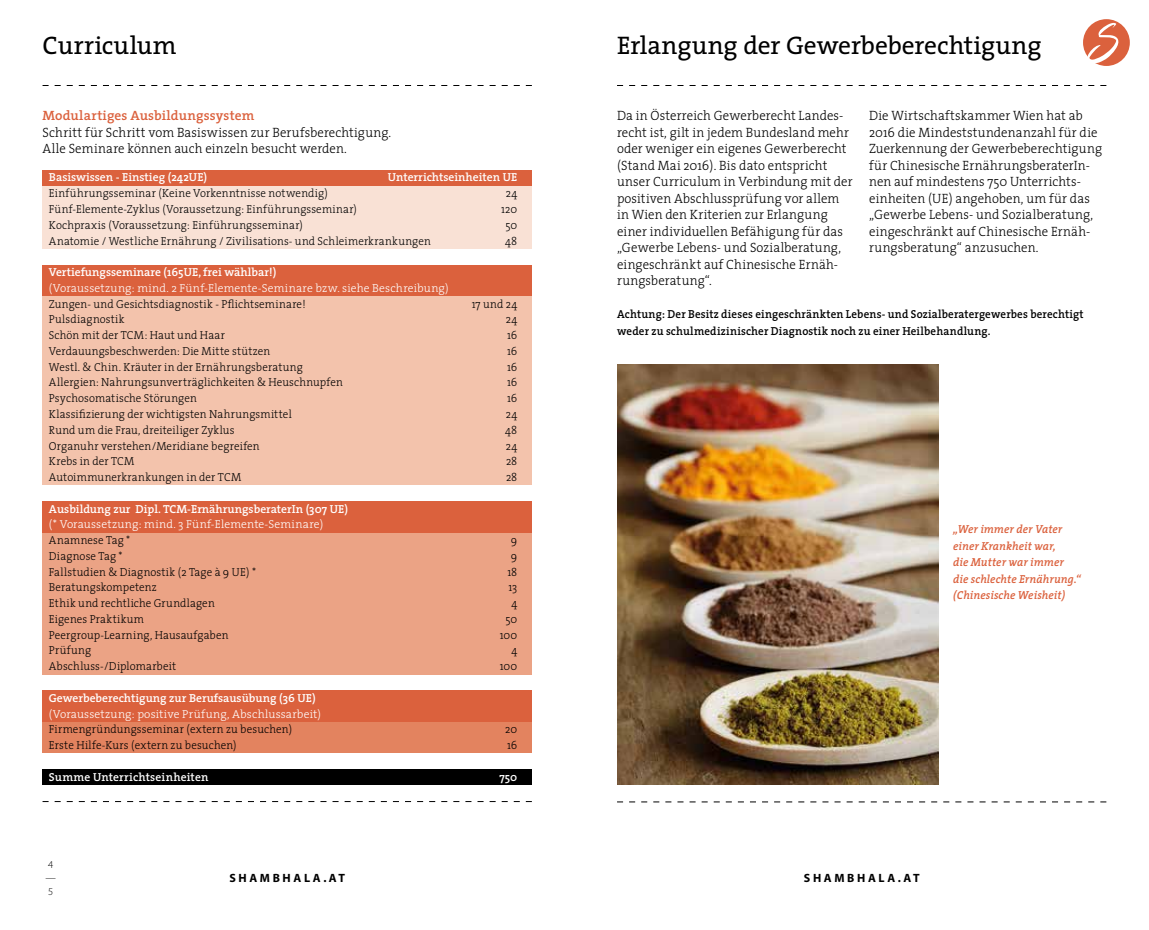
<style>
.page{position:relative;width:1149px;height:930px;background:#fff}
.page>*{position:absolute;margin:0;border:0;box-sizing:border-box;transform-origin:0 0}
.t1{font:25.5px "The Serif";letter-spacing:-.005em;color:#000}
.t2{font:25.5px "The Serif";letter-spacing:.015em;color:#000}
.t3{font:300 13.5px/16.5px "The Serif";letter-spacing:.01em;color:#000;scale:.95 1}
.t4{font:600 13.5px "The Serif";letter-spacing:.01em;color:#db613d}
.t5{font:700 12px "Myriad Pro";letter-spacing:.22em;color:#000}
.t6{font:300 11.7px "The Serif";letter-spacing:.015em;color:#000;scale:.95 1}
.t7{font:600 11.7px "The Serif";color:#fff}
.t8{font:300 11.7px "The Serif";letter-spacing:.015em;color:#fff}
.t9{font:600 11.7px/16.5px "The Serif";letter-spacing:.015em;color:#000;scale:.95 1}
.t10{font:italic 600 11.7px/16.5px "The Serif";letter-spacing:.005em;color:#db613d;scale:.95 1}
.t11{font:300 11.7px "The Serif";letter-spacing:.035em;color:#000;scale:.95 1}
.t12{font:300 10.5px "Myriad Pro";color:#000}
</style>
<div class="page">
<div style="left:1082px;top:19px;width:47px;height:47px;background:#db613d;border-radius:50%"></div>
<svg style="left:1082px;top:23px;width:38px;height:40px"></svg>
<svg style="left:43px;top:85px;width:488px;height:1px"></svg>
<svg style="left:617px;top:85px;width:489px;height:1px"></svg>
<svg style="left:617px;top:801px;width:489px;height:1px"></svg>
<img style="left:617px;top:365px;width:321px;height:419px">
<div style="left:43px;top:170px;width:488px;height:16px;background:#db613d"></div>
<div style="left:43px;top:186px;width:488px;height:16px;background:#f9e1d5"></div>
<div style="left:43px;top:202px;width:488px;height:15px;background:#f9e1d5"></div>
<div style="left:43px;top:217px;width:488px;height:16px;background:#f9e1d5"></div>
<div style="left:43px;top:233px;width:488px;height:16px;background:#f9e1d5"></div>
<div style="left:43px;top:265px;width:488px;height:15px;background:#db613d"></div>
<div style="left:43px;top:280px;width:488px;height:16px;background:#db613d"></div>
<div style="left:43px;top:296px;width:488px;height:16px;background:#f3c3ac"></div>
<div style="left:43px;top:312px;width:488px;height:16px;background:#f3c3ac"></div>
<div style="left:43px;top:328px;width:488px;height:15px;background:#f3c3ac"></div>
<div style="left:43px;top:343px;width:488px;height:16px;background:#f3c3ac"></div>
<div style="left:43px;top:359px;width:488px;height:16px;background:#f3c3ac"></div>
<div style="left:43px;top:375px;width:488px;height:16px;background:#f3c3ac"></div>
<div style="left:43px;top:391px;width:488px;height:15px;background:#f3c3ac"></div>
<div style="left:43px;top:406px;width:488px;height:16px;background:#f3c3ac"></div>
<div style="left:43px;top:422px;width:488px;height:16px;background:#f3c3ac"></div>
<div style="left:43px;top:438px;width:488px;height:16px;background:#f3c3ac"></div>
<div style="left:43px;top:454px;width:488px;height:15px;background:#f3c3ac"></div>
<div style="left:43px;top:469px;width:488px;height:16px;background:#f3c3ac"></div>
<div style="left:43px;top:501px;width:488px;height:16px;background:#db613d"></div>
<div style="left:43px;top:517px;width:488px;height:15px;background:#db613d"></div>
<div style="left:43px;top:532px;width:488px;height:16px;background:#eba385"></div>
<div style="left:43px;top:548px;width:488px;height:16px;background:#eba385"></div>
<div style="left:43px;top:564px;width:488px;height:16px;background:#eba385"></div>
<div style="left:43px;top:580px;width:488px;height:15px;background:#eba385"></div>
<div style="left:43px;top:595px;width:488px;height:16px;background:#eba385"></div>
<div style="left:43px;top:611px;width:488px;height:16px;background:#eba385"></div>
<div style="left:43px;top:627px;width:488px;height:16px;background:#eba385"></div>
<div style="left:43px;top:643px;width:488px;height:15px;background:#eba385"></div>
<div style="left:43px;top:658px;width:488px;height:16px;background:#eba385"></div>
<div style="left:43px;top:690px;width:488px;height:16px;background:#db613d"></div>
<div style="left:43px;top:706px;width:488px;height:15px;background:#db613d"></div>
<div style="left:43px;top:721px;width:488px;height:16px;background:#e3835f"></div>
<div style="left:43px;top:737px;width:488px;height:16px;background:#e3835f"></div>
<div style="left:43px;top:769px;width:488px;height:15px;background:#000"></div>
<h1 class="t2" style="left:43px;top:24px;width:135px">Curriculum</h1>
<h1 class="t1" style="left:617px;top:24px;width:426px">Erlangung der Gewerbeberechtigung</h1>
<p class="t4" style="left:43px;top:104px;width:213px">Modulartiges Ausbildungssystem</p>
<p class="t3" style="left:43px;top:123px;width:368px">Schritt für Schritt vom Basiswissen zur Berufsberechtigung.<br>Alle Seminare können auch einzeln besucht werden.</p>
<p class="t7" style="left:49px;top:168px;width:160px">Basiswissen - Einstieg (242UE)</p>
<p class="t7" style="left:387px;top:168px;width:131px">Unterrichtseinheiten UE</p>
<p class="t6" style="left:49px;top:183px;width:295px">Einführungsseminar (Keine Vorkenntnisse notwendig)</p>
<p class="t6" style="left:505px;top:183px;width:14px">24</p>
<p class="t6" style="left:49px;top:199px;width:325px">Fünf-Elemente-Zyklus (Voraussetzung: Einführungsseminar)</p>
<p class="t6" style="left:501px;top:199px;width:19px">120</p>
<p class="t6" style="left:49px;top:215px;width:268px">Kochpraxis (Voraussetzung: Einführungsseminar)</p>
<p class="t6" style="left:505px;top:215px;width:14px">50</p>
<p class="t6" style="left:49px;top:231px;width:403px">Anatomie / Westliche Ernährung / Zivilisations- und Schleimerkrankungen</p>
<p class="t6" style="left:505px;top:231px;width:14px">48</p>
<p class="t7" style="left:49px;top:262px;width:229px">Vertiefungsseminare (165UE, frei wählbar!)</p>
<p class="t8" style="left:49px;top:278px;width:401px">(Voraussetzung: mind. 2 Fünf-Elemente-Seminare bzw. siehe Beschreibung)</p>
<p class="t6" style="left:49px;top:294px;width:272px">Zungen- und Gesichtsdiagnostik - Pflichtseminare!</p>
<p class="t6" style="left:471px;top:294px;width:49px">17 und 24</p>
<p class="t6" style="left:49px;top:309px;width:81px">Pulsdiagnostik</p>
<p class="t6" style="left:505px;top:309px;width:14px">24</p>
<p class="t6" style="left:49px;top:325px;width:187px">Schön mit der TCM: Haut und Haar</p>
<p class="t6" style="left:507px;top:325px;width:12px">16</p>
<p class="t6" style="left:49px;top:341px;width:234px">Verdauungsbeschwerden: Die Mitte stützen</p>
<p class="t6" style="left:507px;top:341px;width:12px">16</p>
<p class="t6" style="left:49px;top:357px;width:269px">Westl. &amp; Chin. Kräuter in der Ernährungsberatung</p>
<p class="t6" style="left:507px;top:357px;width:12px">16</p>
<p class="t6" style="left:49px;top:372px;width:311px">Allergien: Nahrungsunverträglichkeiten &amp; Heuschnupfen</p>
<p class="t6" style="left:507px;top:372px;width:12px">16</p>
<p class="t6" style="left:49px;top:388px;width:157px">Psychosomatische Störungen</p>
<p class="t6" style="left:507px;top:388px;width:12px">16</p>
<p class="t6" style="left:49px;top:404px;width:257px">Klassifizierung der wichtigsten Nahrungsmittel</p>
<p class="t6" style="left:505px;top:404px;width:14px">24</p>
<p class="t6" style="left:49px;top:420px;width:197px">Rund um die Frau, dreiteiliger Zyklus</p>
<p class="t6" style="left:505px;top:420px;width:14px">48</p>
<p class="t6" style="left:49px;top:435px;width:223px">Organuhr verstehen/Meridiane begreifen</p>
<p class="t6" style="left:505px;top:435px;width:14px">24</p>
<p class="t6" style="left:49px;top:451px;width:91px">Krebs in der TCM</p>
<p class="t6" style="left:506px;top:451px;width:13px">28</p>
<p class="t6" style="left:49px;top:467px;width:204px">Autoimmunerkrankungen in der TCM</p>
<p class="t6" style="left:506px;top:467px;width:13px">28</p>
<p class="t7" style="left:49px;top:498px;width:300px">Ausbildung zur Dipl. TCM-ErnährungsberaterIn (307 UE)</p>
<p class="t8" style="left:49px;top:514px;width:276px">(* Voraussetzung: mind. 3 Fünf-Elemente-Seminare)</p>
<p class="t6" style="left:49px;top:530px;width:87px">Anamnese Tag *</p>
<p class="t6" style="left:510px;top:530px;width:8px">9</p>
<p class="t6" style="left:49px;top:546px;width:79px">Diagnose Tag *</p>
<p class="t6" style="left:510px;top:546px;width:8px">9</p>
<p class="t6" style="left:49px;top:561px;width:219px">Fallstudien &amp; Diagnostik (2 Tage à 9 UE) *</p>
<p class="t6" style="left:507px;top:561px;width:12px">18</p>
<p class="t6" style="left:49px;top:577px;width:115px">Beratungskompetenz</p>
<p class="t6" style="left:508px;top:577px;width:11px">13</p>
<p class="t6" style="left:49px;top:593px;width:176px">Ethik und rechtliche Grundlagen</p>
<p class="t6" style="left:511px;top:593px;width:8px">4</p>
<p class="t6" style="left:49px;top:609px;width:102px">Eigenes Praktikum</p>
<p class="t6" style="left:505px;top:609px;width:14px">50</p>
<p class="t6" style="left:49px;top:624px;width:190px">Peergroup-Learning, Hausaufgaben</p>
<p class="t6" style="left:499px;top:624px;width:20px">100</p>
<p class="t11" style="left:49px;top:640px;width:46px">Prüfung</p>
<p class="t6" style="left:511px;top:640px;width:8px">4</p>
<p class="t6" style="left:49px;top:656px;width:135px">Abschluss-/Diplomarbeit</p>
<p class="t6" style="left:499px;top:656px;width:20px">100</p>
<p class="t7" style="left:49px;top:687px;width:268px">Gewerbeberechtigung zur Berufsausübung (36 UE)</p>
<p class="t8" style="left:49px;top:703px;width:273px">(Voraussetzung: positive Prüfung, Abschlussarbeit)</p>
<p class="t6" style="left:49px;top:719px;width:257px">Firmengründungsseminar (extern zu besuchen)</p>
<p class="t6" style="left:505px;top:719px;width:14px">20</p>
<p class="t6" style="left:49px;top:735px;width:199px">Erste Hilfe-Kurs (extern zu besuchen)</p>
<p class="t6" style="left:507px;top:735px;width:12px">16</p>
<p class="t7" style="left:49px;top:766px;width:161px">Summe Unterrichtseinheiten</p>
<p class="t7" style="left:499px;top:766px;width:19px">750</p>
<p class="t3" style="left:617px;top:107px;width:249px">Da in Österreich Gewerberecht Landes&shy;recht ist, gilt in jedem Bundesland mehr oder weniger ein eigenes Gewerberecht (Stand Mai 2016). Bis dato entspricht unser Curriculum in Verbindung mit der positiven Abschlussprüfung vor allem in Wien den Kriterien zur Erlangung einer individuellen Befähigung für das „Gewerbe Lebens- und Sozialberatung, eingeschränkt auf Chinesische Ernäh&shy;rungsberatung“.</p>
<p class="t3" style="left:868px;top:107px;width:246px">Die Wirtschaftskammer Wien hat ab 2016 die Mindeststundenanzahl für die Zuerkennung der Gewerbeberechtigung für Chinesische ErnährungsberaterIn&shy;nen auf mindestens 750 Unterrichts&shy;einheiten (UE) angehoben, um für das „Gewerbe Lebens- und Sozialberatung, eingeschränkt auf Chinesische Ernäh&shy;rungsberatung“ anzusuchen.</p>
<p class="t9" style="left:617px;top:305px;width:492px">Achtung: Der Besitz dieses eingeschränkten Lebens- und Sozialberatergewerbes berechtigt weder zu schulmedizinischer Diagnostik noch zu einer Heilbehandlung.</p>
<p class="t10" style="left:952px;top:520px;width:136px">„Wer immer der Vater einer Krankheit war,<br>die Mutter war immer die schlechte Ernährung.“ (Chinesische Weisheit)</p>
<p class="t12" style="left:48px;top:858px;width:7px">4</p>
<p class="t12" style="left:48px;top:885px;width:7px">5</p>
<p class="t5" style="left:229px;top:870px;width:117px">SHAMBHALA.AT</p>
<p class="t5" style="left:803px;top:870px;width:117px">SHAMBHALA.AT</p>
</div>
